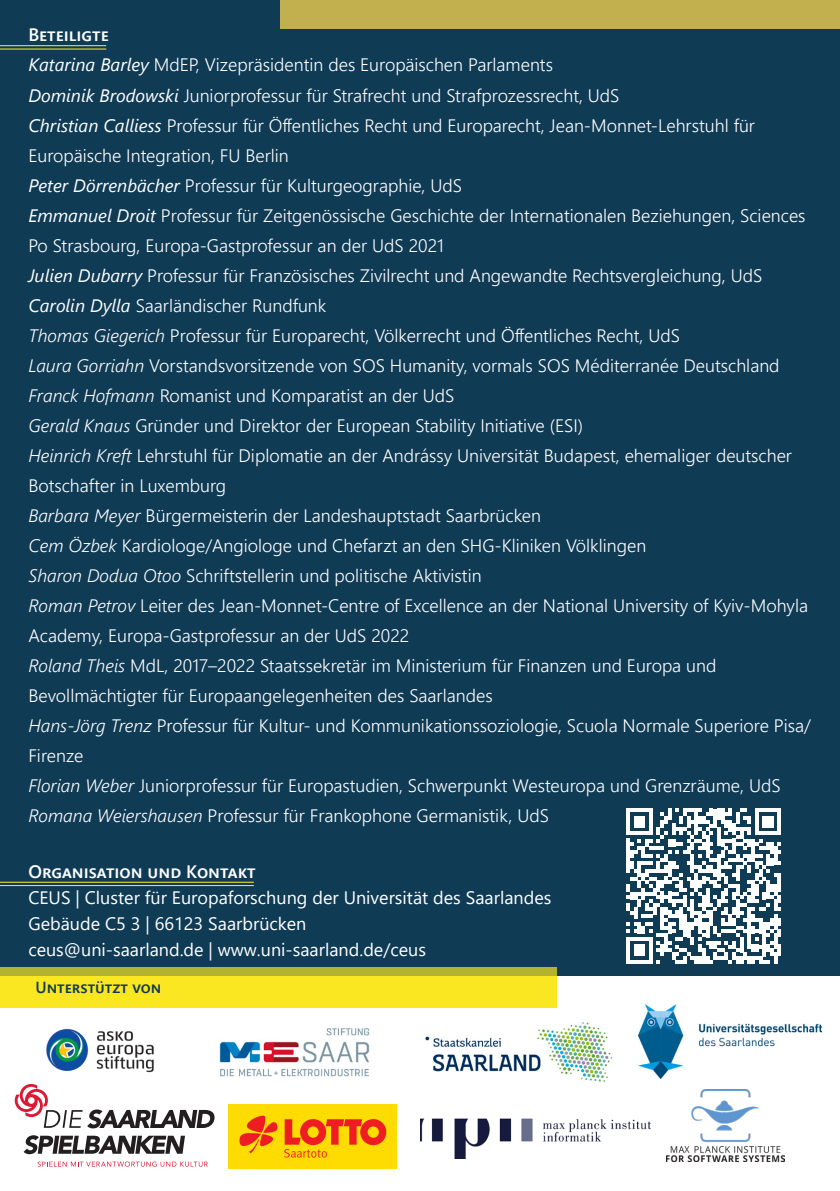
<style>
.page{position:relative;width:840px;height:1191px;background:#fff}
.page>*{position:absolute;margin:0;border:0;box-sizing:border-box;transform-origin:0 0}
.t1{font:300 18px/30px "Segoe UI";color:#fff}
.t2{font:18px/26px "Segoe UI";color:#fff}
.t3{font:600 18px "Segoe UI";color:#fff}
.t4{font:600 16px "Segoe UI";color:#0f3b55}
.s1{font-weight:600}
.s2{font-weight:400;font-style:italic}
.s3{font-style:italic}
</style>
<div class="page">
<div style="left:0;top:967px;width:556px;height:41px;background:#fbe721"></div>
<div style="left:0;top:0;width:839px;height:975px;background:#0f3b55"></div>
<div style="left:280px;top:0;width:559px;height:28px;background:#c1b04d"></div>
<hr style="left:0;top:45px;width:106px;height:1px;background:#fff229">
<hr style="left:0;top:49px;width:106px;height:1px;background:#fff229">
<hr style="left:0;top:882px;width:254px;height:1px;background:#fff229">
<hr style="left:0;top:885px;width:254px;height:1px;background:#fff229">
<div style="left:0;top:967px;width:556px;height:9px;background:#b3b330"></div>
<svg style="left:626px;top:808px;width:154px;height:155px"></svg>
<img style="left:219px;top:1028px;width:151px;height:49px">
<img style="left:666px;top:1089px;width:117px;height:72px">
<div style="left:228px;top:1104px;width:168px;height:64px;background:#ffdc01"></div>
<svg style="left:284px;top:1119px;width:102px;height:38px"></svg>
<svg style="left:239px;top:1115px;width:38px;height:38px"></svg>
<img style="left:637px;top:1004px;width:184px;height:74px">
<img style="left:31px;top:1028px;width:123px;height:56px">
<img style="left:420px;top:1118px;width:230px;height:40px">
<svg style="left:15px;top:1084px;width:199px;height:44px"></svg>
<svg style="left:38px;top:1161px;width:169px;height:5px"></svg>
<svg style="left:24px;top:1135px;width:161px;height:19px"></svg>
<img style="left:425px;top:1022px;width:188px;height:60px">
<p class="t1" style="left:28px;top:18px;width:783px"><span class="s1">Beteiligte<br></span><span class="s2">Katarina Barley</span> MdEP, Vizepräsidentin des Europäischen Parlaments<br><span class="s2">Dominik Brodowski</span> Juniorprofessur für Strafrecht und Strafprozessrecht, UdS<br><span class="s2">Christian Calliess</span> Professur für Öffentliches Recht und Europarecht, Jean-Monnet-Lehrstuhl für Europäische Integration, FU Berlin<br><span class="s2">Peter Dörrenbächer</span> Professur für Kulturgeographie, UdS<br><span class="s2">Emmanuel Droit</span> Professur für Zeitgenössische Geschichte der Internationalen Beziehungen, Sciences Po Strasbourg, Europa-Gastprofessur an der UdS 2021<br><span class="s2">Julien Dubarry</span> Professur für Französisches Zivilrecht und Angewandte Rechtsvergleichung, UdS <span class="s2">Carolin Dylla</span> Saarländischer Rundfunk<br><span class="s3">Thomas Giegerich</span> Professur für Europarecht, Völkerrecht und Öffentliches Recht, UdS<br><span class="s3">Laura Gorriahn</span> Vorstandsvorsitzende von SOS Humanity, vormals SOS Méditerranée Deutschland <span class="s3">Franck Hofmann</span> Romanist und Komparatist an der UdS<br><span class="s3">Gerald Knaus</span> Gründer und Direktor der European Stability Initiative (ESI)<br><span class="s3">Heinrich Kreft</span> Lehrstuhl für Diplomatie an der Andrássy Universität Budapest, ehemaliger deutscher Botschafter in Luxemburg<br><span class="s3">Barbara Meyer</span> Bürgermeisterin der Landeshauptstadt Saarbrücken<br><span class="s3">Cem Özbek</span> Kardiologe/Angiologe und Chefarzt an den SHG-Kliniken Völklingen<br><span class="s3">Sharon Dodua Otoo</span> Schriftstellerin und politische Aktivistin<br><span class="s3">Roman Petrov</span> Leiter des Jean-Monnet-Centre of Excellence an der National University of Kyiv-Mohyla Academy, Europa-Gastprofessur an der UdS 2022<br><span class="s3">Roland Theis</span> MdL, 2017–2022 Staatssekretär im Ministerium für Finanzen und Europa und Bevollmächtigter für Europaangelegenheiten des Saarlandes<br><span class="s3">Hans-Jörg Trenz</span> Professur für Kultur- und Kommunikationssoziologie, Scuola Normale Superiore Pisa/ Firenze<br><span class="s3">Florian Weber</span> Juniorprofessur für Europastudien, Schwerpunkt Westeuropa und Grenzräume, UdS <span class="s3">Romana Weiershausen</span> Professur für Frankophone Germanistik, UdS</p>
<p class="t3" style="left:28px;top:854px;width:229px">Organisation und Kontakt</p>
<p class="t2" style="left:28px;top:883px;width:524px">CEUS | Cluster für Europaforschung der Universität des Saarlandes<br>Gebäude C5 3 | 66123 Saarbrücken<br>ceus@uni-saarland.de | www.uni-saarland.de/ceus</p>
<p class="t4" style="left:35px;top:972px;width:127px">Unterstützt von</p>
</div>
